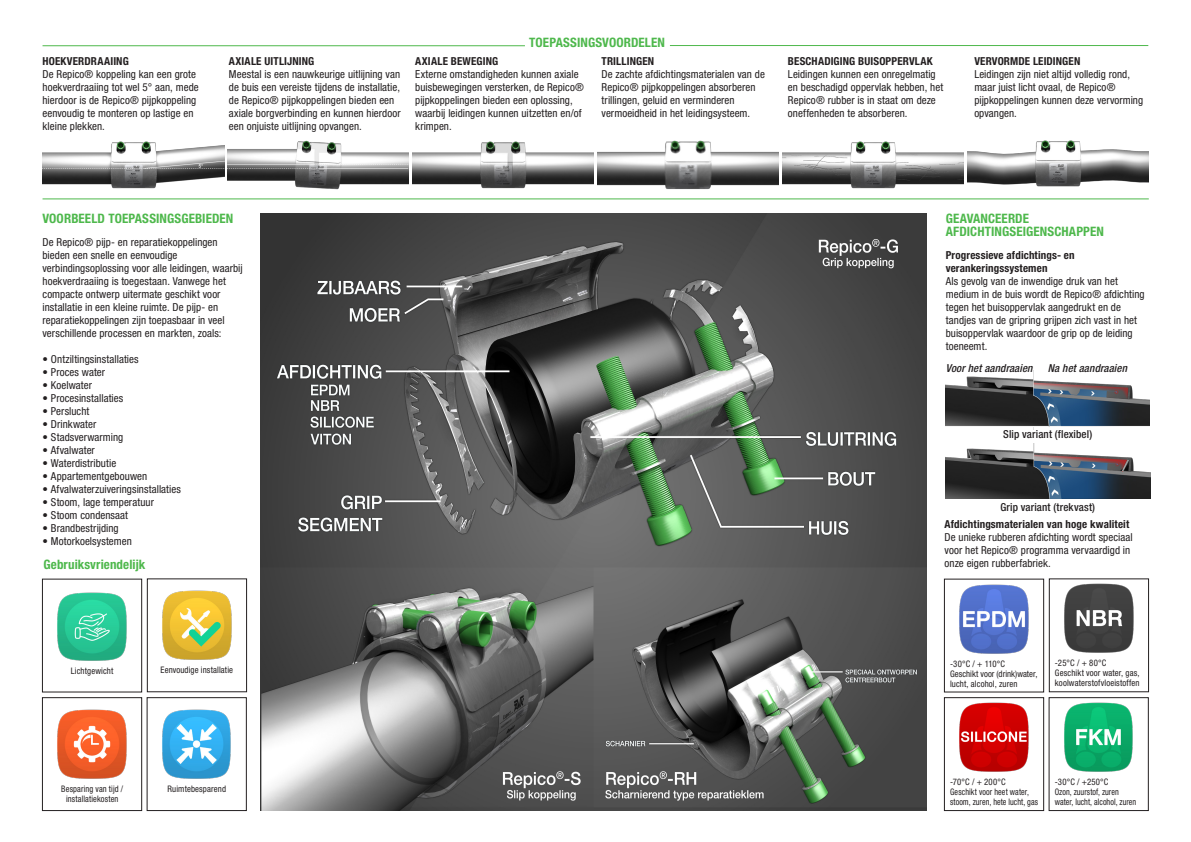
<style>
.page{position:relative;width:1191px;height:842px;background:#fff}
.page>*{position:absolute;margin:0;border:0;box-sizing:border-box;transform-origin:0 0}
.t1{font:700 condensed 13px/13px "Helvetica Neue LT Std";letter-spacing:.01em;color:#4eb84c}
.t2{font:condensed 11px/13px "Helvetica Neue LT Std";letter-spacing:.005em;color:#231f20}
.t3{font:700 condensed 11px/13px "Helvetica Neue LT Std";letter-spacing:.01em;color:#231f20}
.t4{font:500 condensed 11px "Helvetica Neue LT Std";letter-spacing:.015em;color:#231f20}
.t5{font:italic 500 condensed 11px "Helvetica Neue LT Std";letter-spacing:.01em;color:#231f20}
.t6{font:condensed 9px/10px "Helvetica Neue LT Std";letter-spacing:.01em;color:#231f20}
.t7{font:condensed 9px/10px "Helvetica Neue LT Std";letter-spacing:.01em;color:#231f20;scale:.9 1}
.t8{font:condensed 9px/10px "Helvetica Neue LT Std";letter-spacing:.01em;color:#231f20;text-align:center;scale:.93 1}
</style>
<div class="page">
<img style="left:43px;top:141px;width:181px;height:48px">
<img style="left:227px;top:141px;width:182px;height:49px">
<img style="left:412px;top:141px;width:182px;height:48px">
<img style="left:597px;top:141px;width:182px;height:48px">
<img style="left:782px;top:141px;width:181px;height:48px">
<img style="left:967px;top:140px;width:181px;height:47px">
<img style="left:945px;top:370px;width:204px;height:59px">
<div style="left:944px;top:579px;width:100px;height:113px;border:1px solid #231f20"></div>
<img style="left:959px;top:584px;width:70px;height:70px">
<img style="left:1064px;top:583px;width:70px;height:70px">
<div style="left:944px;top:697px;width:100px;height:114px;border:1px solid #231f20"></div>
<img style="left:959px;top:702px;width:70px;height:70px">
<div style="left:1048px;top:697px;width:100px;height:114px;border:1px solid #231f20"></div>
<img style="left:1064px;top:702px;width:69px;height:70px">
<hr style="left:43px;top:45px;width:482px;height:1px;background:#4eb84c">
<hr style="left:670px;top:45px;width:478px;height:1px;background:#4eb84c">
<hr style="left:43px;top:198px;width:1105px;height:1px;background:#4eb84c">
<img style="left:945px;top:444px;width:205px;height:54px">
<div style="left:42px;top:579px;width:100px;height:113px;border:1px solid #231f20"></div>
<img style="left:57px;top:592px;width:70px;height:69px">
<div style="left:147px;top:579px;width:100px;height:113px;border:1px solid #231f20"></div>
<img style="left:162px;top:590px;width:70px;height:70px">
<div style="left:42px;top:697px;width:100px;height:114px;border:1px solid #231f20"></div>
<img style="left:57px;top:709px;width:70px;height:70px">
<div style="left:147px;top:697px;width:100px;height:114px;border:1px solid #231f20"></div>
<img style="left:162px;top:709px;width:69px;height:70px">
<img style="left:261px;top:213px;width:666px;height:598px">
<p class="t3" style="left:43px;top:54px;width:88px">HOEKVERDRAAIING</p>
<p class="t2" style="left:43px;top:67px;width:158px">De Repico® koppeling kan een grote hoekverdraaiing tot wel 5° aan, mede hierdoor is de Repico® pijpkoppeling eenvoudig te monteren op lastige en kleine plekken.</p>
<p class="t3" style="left:229px;top:54px;width:87px">AXIALE UITLIJNING</p>
<p class="t2" style="left:229px;top:67px;width:173px">Meestal is een nauwkeurige uitlijning van de buis een vereiste tijdens de installatie, de Repico® pijpkoppelingen bieden een axiale borgverbinding en kunnen hierdoor een onjuiste uitlijning opvangen.</p>
<p class="t1" style="left:529px;top:36px;width:137px">TOEPASSINGSVOORDELEN</p>
<p class="t3" style="left:415px;top:54px;width:85px">AXIALE BEWEGING</p>
<p class="t2" style="left:415px;top:67px;width:170px">Externe omstandigheden kunnen axiale buisbewegingen versterken, de Repico® pijpkoppelingen bieden een oplossing, waarbij leidingen kunnen uitzetten en/of krimpen.</p>
<p class="t3" style="left:601px;top:54px;width:54px">TRILLINGEN</p>
<p class="t2" style="left:601px;top:67px;width:165px">De zachte afdichtingsmaterialen van de Repico® pijpkoppelingen absorberen trillingen, geluid en verminderen vermoeidheid in het leidingsysteem.</p>
<p class="t3" style="left:788px;top:54px;width:146px">BESCHADIGING BUISOPPERVLAK</p>
<p class="t2" style="left:788px;top:67px;width:157px">Leidingen kunnen een onregelmatig en beschadigd oppervlak hebben, het Repico® rubber is in staat om deze oneffenheden te absorberen.</p>
<p class="t3" style="left:974px;top:54px;width:107px">VERVORMDE LEIDINGEN</p>
<p class="t2" style="left:974px;top:67px;width:170px">Leidingen zijn niet altijd volledig rond, maar juist licht ovaal, de Repico® pijpkoppelingen kunnen deze vervorming opvangen.</p>
<p class="t1" style="left:43px;top:211px;width:192px">VOORBEELD TOEPASSINGSGEBIEDEN</p>
<p class="t2" style="left:43px;top:235px;width:202px">De Repico® pijp- en reparatiekoppelingen bieden een snelle en eenvoudige verbindingsoplossing voor alle leidingen, waarbij hoekverdraaiing is toegestaan. Vanwege het compacte ontwerp uitermate geschikt voor installatie in een kleine ruimte. De pijp- en reparatiekoppelingen zijn toepasbaar in veel verschillende processen en markten, zoals:</p>
<p class="t2" style="left:43px;top:352px;width:98px">• Ontziltingsinstallaties</p>
<p class="t2" style="left:43px;top:365px;width:64px">• Proces water</p>
<p class="t2" style="left:43px;top:378px;width:51px">• Koelwater</p>
<p class="t2" style="left:43px;top:391px;width:82px">• Procesinstallaties</p>
<p class="t2" style="left:43px;top:404px;width:48px">• Perslucht</p>
<p class="t2" style="left:43px;top:417px;width:55px">• Drinkwater</p>
<p class="t2" style="left:43px;top:430px;width:82px">• Stadsverwarming</p>
<p class="t2" style="left:43px;top:443px;width:54px">• Afvalwater</p>
<p class="t2" style="left:43px;top:456px;width:75px">• Waterdistributie</p>
<p class="t2" style="left:43px;top:469px;width:106px">• Appartementgebouwen</p>
<p class="t2" style="left:43px;top:482px;width:140px">• Afvalwaterzuiveringsinstallaties</p>
<p class="t2" style="left:43px;top:495px;width:113px">• Stoom, lage temperatuur</p>
<p class="t2" style="left:43px;top:508px;width:87px">• Stoom condensaat</p>
<p class="t2" style="left:43px;top:521px;width:78px">• Brandbestrijding</p>
<p class="t2" style="left:43px;top:534px;width:91px">• Motorkoelsystemen</p>
<p class="t1" style="left:43px;top:558px;width:103px">Gebruiksvriendelijk</p>
<p class="t1" style="left:945px;top:211px;width:160px">GEAVANCEERDE<br>AFDICHTINGSEIGENSCHAPPEN</p>
<p class="t3" style="left:945px;top:248px;width:130px">Progressieve afdichtings- en verankeringssystemen</p>
<p class="t2" style="left:945px;top:274px;width:200px">Als gevolg van de inwendige druk van het medium in de buis wordt de Repico® afdichting tegen het buisoppervlak aangedrukt en de tandjes van de gripring grijpen zich vast in het buisoppervlak waardoor de grip op de leiding toeneemt.</p>
<p class="t5" style="left:945px;top:361px;width:88px">Voor het aandraaien</p>
<p class="t5" style="left:1047px;top:361px;width:81px">Na het aandraaien</p>
<p class="t4" style="left:1003px;top:427px;width:90px">Slip variant (flexibel)</p>
<p class="t4" style="left:1000px;top:500px;width:96px">Grip variant (trekvast)</p>
<p class="t3" style="left:944px;top:517px;width:186px">Afdichtingsmaterialen van hoge kwaliteit</p>
<p class="t2" style="left:944px;top:530px;width:189px">De unieke rubberen afdichting wordt speciaal voor het Repico® programma vervaardigd in onze eigen rubberfabriek.</p>
<p class="t6" style="left:71px;top:666px;width:44px">Lichtgewicht</p>
<p class="t6" style="left:160px;top:665px;width:74px">Eenvoudige installatie</p>
<p class="t6" style="left:950px;top:659px;width:56px">-30°C / + 110°C</p>
<p class="t6" style="left:950px;top:669px;width:89px">Geschikt voor (drink)water, lucht, alcohol, zuren</p>
<p class="t6" style="left:1055px;top:657px;width:53px">-25°C / + 80°C</p>
<p class="t6" style="left:1055px;top:667px;width:86px">Geschikt voor water, gas, koolwaterstofvloeistoffen</p>
<p class="t8" style="left:61px;top:783px;width:68px">Besparing van tijd / installatiekosten</p>
<p class="t6" style="left:168px;top:783px;width:60px">Ruimtebesparend</p>
<p class="t6" style="left:950px;top:776px;width:57px">-70°C / + 200°C</p>
<p class="t7" style="left:950px;top:786px;width:99px">Geschikt voor heet water, stoom, zuren, hete lucht, gas</p>
<p class="t6" style="left:1054px;top:776px;width:55px">-30°C / +250°C</p>
<p class="t7" style="left:1054px;top:786px;width:73px">Ozon, zuurstof, zuren</p>
<p class="t7" style="left:1054px;top:796px;width:92px">water, lucht, alcohol, zuren</p>
</div>
